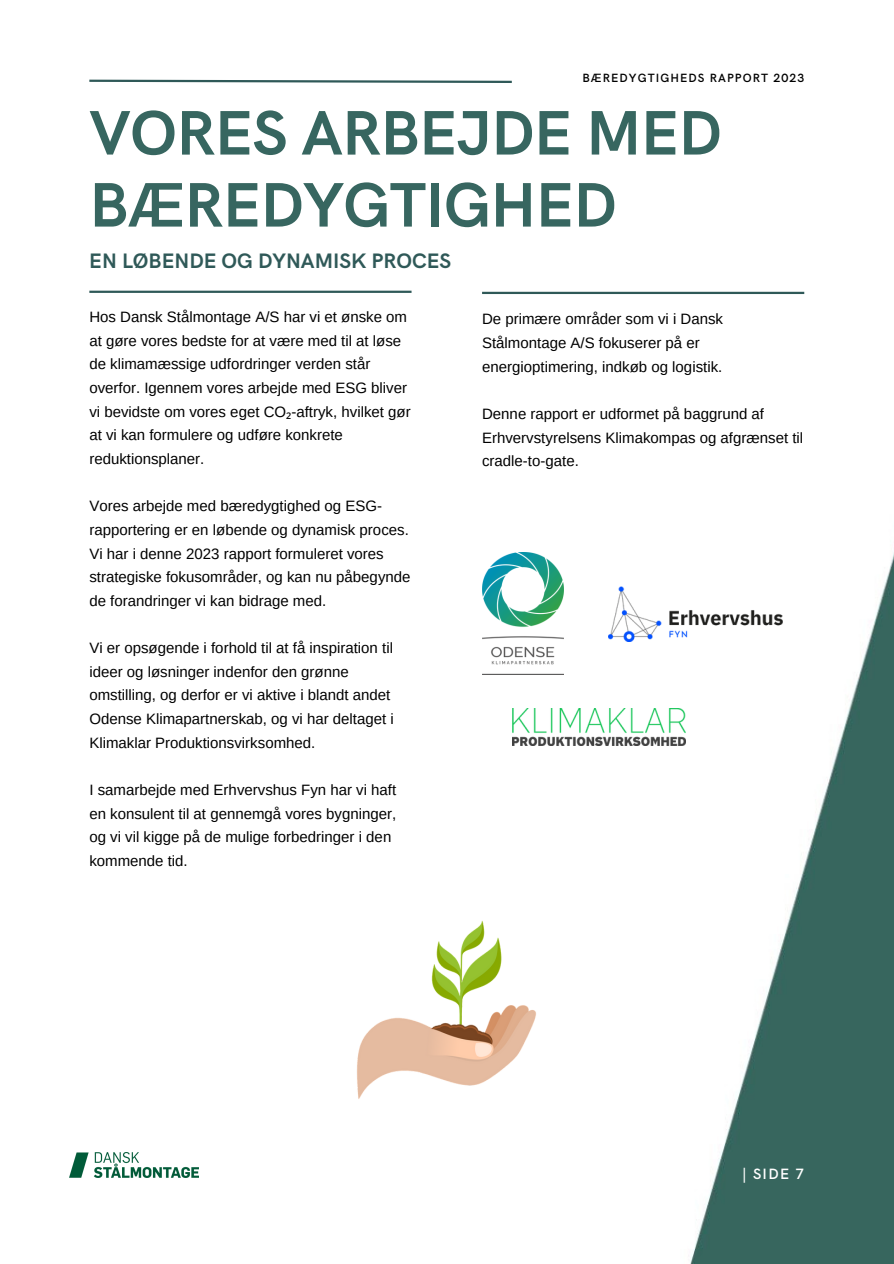
<style>
.page{position:relative;width:894px;height:1264px;background:#fff}
.page>*{position:absolute;margin:0;border:0;box-sizing:border-box;transform-origin:0 0}
.t1{font:700 63px/72px "HK Grotesk";letter-spacing:-.01em;color:#376660}
.t2{font:700 21px "HK Grotesk";color:#2f5958}
.t3{font:15px/23.7px "Arimo";color:#000}
.t4{font:600 15px "HK Grotesk";color:#fff}
.t5{font:600 12px "HK Grotesk";letter-spacing:.09em;color:#000}
.s1{font-family:"Noto Sans"}
</style>
<div class="page">
<svg style="left:89px;top:79px;width:423px;height:4px"></svg>
<hr style="left:89px;top:291px;width:322px;height:2px;background:#2f5958">
<hr style="left:482px;top:292px;width:322px;height:2px;background:#2f5958">
<img style="left:69px;top:1152px;width:129px;height:25px">
<img style="left:680px;top:556px;width:213px;height:707px">
<img style="left:512px;top:708px;width:173px;height:37px">
<img style="left:482px;top:553px;width:81px;height:121px">
<img style="left:608px;top:586px;width:173px;height:55px">
<img style="left:357px;top:920px;width:179px;height:179px">
<h4 class="t5" style="left:582px;top:71px;width:223px">BÆREDYGTIGHEDS RAPPORT 2023</h4>
<p class="t1" style="left:89px;top:100px;width:633px">VORES ARBEJDE MED<br>BÆREDYGTIGHED</p>
<p class="t2" style="left:89px;top:249px;width:363px">EN LØBENDE OG DYNAMISK PROCES</p>
<h2 class="t3" style="left:89px;top:305px;width:323px">Hos Dansk Stålmontage A/S har vi et ønske om at gøre vores bedste for at være med til at løse de klimamæssige udfordringer verden står overfor. Igennem vores arbejde med ESG bliver vi bevidste om vores eget CO<span class="s1">₂</span>-aftryk, hvilket gør at vi kan formulere og udføre konkrete reduktionsplaner.</h2>
<p class="t3" style="left:89px;top:494px;width:322px">Vores arbejde med bæredygtighed og ESG&shy;rapportering er en løbende og dynamisk proces.<br>Vi har i denne 2023 rapport formuleret vores strategiske fokusområder, og kan nu påbegynde de forandringer vi kan bidrage med.</p>
<p class="t3" style="left:89px;top:636px;width:306px">Vi er opsøgende i forhold til at få inspiration til ideer og løsninger indenfor den grønne omstilling, og derfor er vi aktive i blandt andet Odense Klimapartnerskab, og vi har deltaget i Klimaklar Produktionsvirksomhed.</p>
<h4 class="t3" style="left:89px;top:777px;width:308px">I samarbejde med Erhvervshus Fyn har vi haft en konsulent til at gennemgå vores bygninger, og vi vil kigge på de mulige forbedringer i den kommende tid.</h4>
<h4 class="t3" style="left:482px;top:307px;width:242px">De primære områder som vi i Dansk<br>Stålmontage A/S fokuserer på er energioptimering, indkøb og logistik.</h4>
<h4 class="t3" style="left:482px;top:402px;width:322px">Denne rapport er udformet på baggrund af<br>Erhvervstyrelsens Klimakompas og afgrænset til cradle-to-gate.</h4>
<h1 class="t4" style="left:741px;top:1165px;width:64px">| SIDE 7</h1>
</div>
